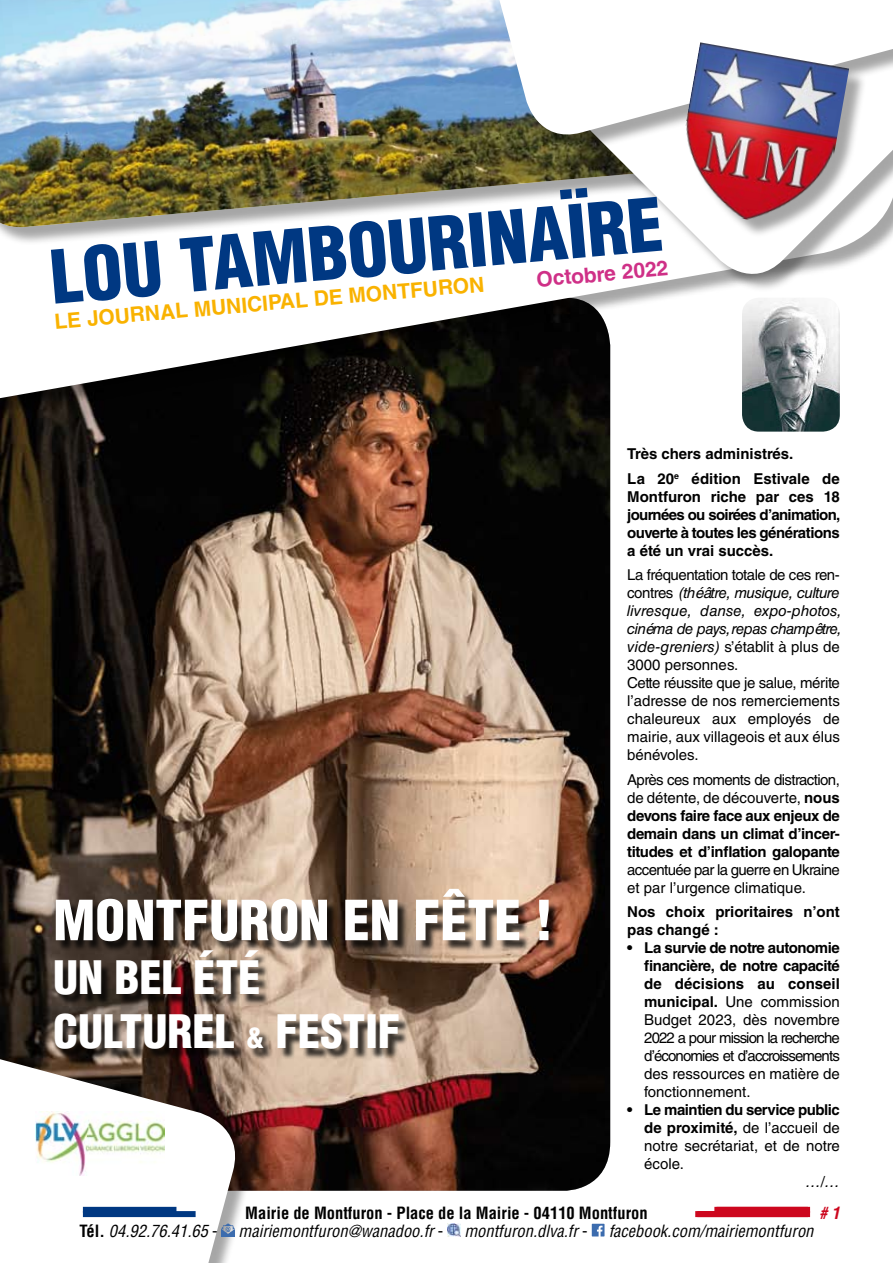
<style>
.page{position:relative;width:893px;height:1263px;background:#fff}
.page>*{position:absolute;margin:0;border:0;box-sizing:border-box;transform-origin:0 0}
.t1{font:900 condensed 72px "Helvetica LT Std";color:#003882}
.t2{font:900 condensed 54px "Helvetica LT Std";color:#fff}
.t3{font:900 condensed 45px/54px "Helvetica LT Std";color:#fff}
.t4{font:700 21px "Helvetica LT Std";color:#f9b200}
.t5{font:700 21px "Helvetica LT Std";color:#cf3087}
.t6{font:italic condensed 16.5px "Helvetica LT Std";color:#000}
.t7{font:700 condensed 16.5px "Helvetica LT Std";color:#000}
.t8{font:italic 700 condensed 16.5px "Helvetica LT Std";color:#cd071e}
.t9{font:15px/18px "Helvetica LT Std";color:#000;text-align:justify}
.t10{font:700 15px/18px "Helvetica LT Std";letter-spacing:-.02em;color:#000;text-align:justify}
.t11{font:700 15px/24.5px "Helvetica LT Std";color:#000}
.t12{font:15px/18px "Helvetica LT Std";letter-spacing:-.04em;color:#000}
.t13{font:italic 15px "Helvetica LT Std";color:#000}
.s1{font-size:27px}
.s2{font-style:italic}
.s3{font-weight:400}
.s4{font-weight:700}
.s5{font-weight:700;font-style:normal}
.s6{font-style:normal}
</style>
<div class="page">
<img style="left:0;top:460px;width:610px;height:563px">
<div style="left:57px;top:891px;width:583px;height:372px;background:#000;opacity:.75"></div>
<div style="left:695px;top:1211px;width:113px;height:6px;background:#cd071e"></div>
<div style="left:714px;top:1207px;width:94px;height:6px;background:#cd071e"></div>
<div style="left:0;top:0;width:893px;height:460px;background:#000;opacity:.35"></div>
<svg style="left:0;top:260px;width:893px;height:162px"></svg>
<div style="left:0;top:1036px;width:281px;height:227px;background:#000;opacity:.35"></div>
<svg style="left:0;top:1023px;width:245px;height:240px"></svg>
<img style="left:36px;top:1112px;width:128px;height:64px">
<svg style="left:222px;top:1224px;width:12px;height:12px"></svg>
<svg style="left:447px;top:1223px;width:13px;height:13px"></svg>
<svg style="left:592px;top:1224px;width:12px;height:12px"></svg>
<div style="left:697px;top:1211px;width:113px;height:6px;background:#cd071e"></div>
<div style="left:716px;top:1207px;width:94px;height:6px;background:#cd071e"></div>
<div style="left:83px;top:1211px;width:113px;height:6px;background:#003882"></div>
<div style="left:83px;top:1207px;width:93px;height:6px;background:#003882"></div>
<div style="left:0;top:0;width:755px;height:260px;background:#000;opacity:.35"></div>
<img style="left:0;top:0;width:530px;height:228px">
<div style="left:550px;top:0;width:343px;height:333px;background:#000;opacity:.35"></div>
<svg style="left:530px;top:178px;width:363px;height:113px"></svg>
<div style="left:469px;top:0;width:424px;height:178px;background:#000;opacity:.35"></div>
<svg style="left:457px;top:0;width:436px;height:144px"></svg>
<div style="left:689px;top:45px;width:201px;height:213px;background:#000;opacity:.35"></div>
<img style="left:671px;top:42px;width:178px;height:190px">
<svg style="left:51px;top:239px;width:111px;height:66px"></svg>
<h1 class="t1" style="left:463px;top:196px;width:162px;rotate:-5deg">INAÏRE</h1>
<h3 class="t4" style="left:53px;top:309px;width:433px;rotate:-5deg">LE JOURNAL MUNICIPAL DE MONTFURON</h3>
<h1 class="t1" style="left:176px;top:221px;width:170px;rotate:-5deg">TAMBOUR</h1>
<h3 class="t5" style="left:535px;top:267px;width:134px;rotate:-5deg">Octobre 2022</h3>
<h2 class="t2" style="left:53px;top:886px;width:501px">MONTFURON EN FÊTE !</h2>
<h3 class="t3" style="left:53px;top:950px;width:345px">UN BEL ÉTÉ<br>CULTUREL <span class="s1">&amp;</span> FESTIF</h3>
<p class="t11" style="left:627px;top:442px;width:214px">Très chers administrés.<br>La 20<sup>e</sup> édition Estivale de</p>
<p class="t10" style="left:627px;top:487px;width:215px">Montfuron riche par ces 18 journées ou soirées d’animation, ouverte à toutes les générations a été un vrai succès.</p>
<p class="t9" style="left:627px;top:566px;width:216px;text-align:left">La fréquentation totale de ces ren&shy;contres <span class="s2">(théâtre, musique, culture livresque, danse, expo-photos, cinéma de pays, repas champêtre, vide-greniers)</span> s’établit à plus de<br>3000 personnes.<br>Cette réussite que je salue, mérite l’adresse de nos remerciements chaleureux aux employés de mairie, aux villageois et aux élus bénévoles.</p>
<p class="t10" style="left:627px;top:770px;width:214px"><span class="s3">Après ces moments de distraction, de détente, de découverte,</span> nous devons faire face aux enjeux de demain dans un climat d’incer&shy;titudes et d’inflation galopante</p>
<p class="t12" style="left:627px;top:860px;width:214px">accentuée par la guerre en Ukraine et par l’urgence climatique.</p>
<p class="t11" style="left:627px;top:902px;width:214px;line-height:18px">Nos choix prioritaires n’ont pas changé :</p>
<p class="t9" style="left:644px;top:939px;width:197px;text-indent:-17px"><span class="s4">• La survie de notre autonomie financière, de notre capacité de décisions au conseil municipal.</span> Une commission Budget 2023, dès novembre 2022 a pour mission la recherche d’économies et d’accroissements des ressources en matière de fonctionnement.</p>
<p class="t9" style="left:644px;top:1101px;width:197px;text-indent:-17px"><span class="s4">• Le maintien du service public de proximité,</span> de l’accueil de notre secrétariat, et de notre école.</p>
<p class="t13" style="left:806px;top:1173px;width:36px">…/…</p>
<p class="t7" style="left:245px;top:1202px;width:404px">Mairie de Montfuron - Place de la Mairie - 04110 Montfuron</p>
<p class="t8" style="left:819px;top:1202px;width:22px"># 1</p>
<p class="t6" style="left:79px;top:1220px;width:140px"><span class="s5">Tél.</span> 04.92.76.41.65 <span class="s6">-</span></p>
<p class="t6" style="left:239px;top:1220px;width:206px">mairiemontfuron@wanadoo.fr <span class="s6">-</span></p>
<p class="t6" style="left:464px;top:1220px;width:125px">montfuron.dlva.fr <span class="s6">-</span></p>
<p class="t6" style="left:609px;top:1220px;width:206px">facebook.com/mairiemontfuron</p>
</div>
